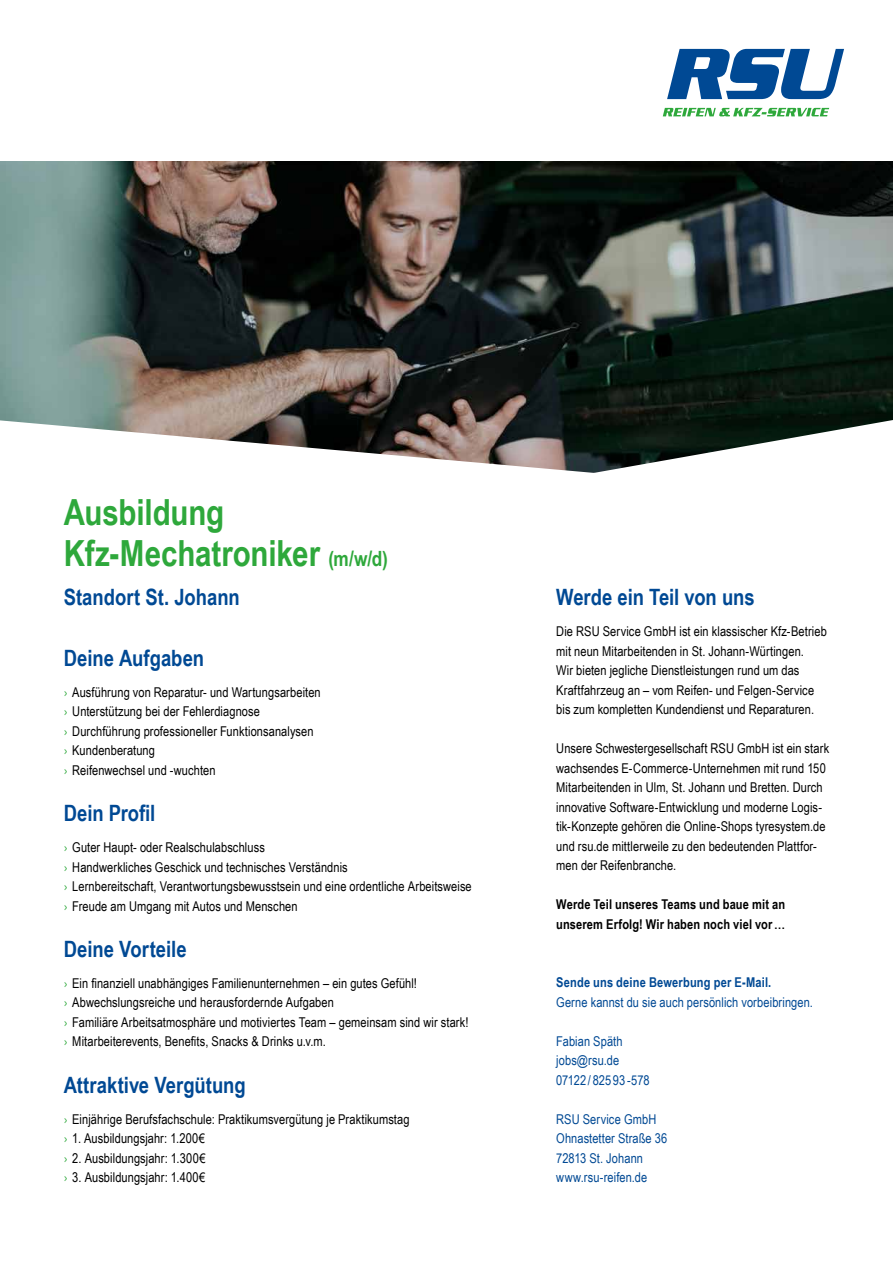
<style>
.page{position:relative;width:893px;height:1263px;background:#fff}
.page>*{position:absolute;margin:0;border:0;box-sizing:border-box;transform-origin:0 0}
.t1{font:700 36px/40.5px "Arial Narrow";letter-spacing:-.005em;color:#2ea83b}
.t2{font:700 22.5px "Arial Narrow";color:#004994}
.t3{font:13.5px/19.5px "Arial Narrow";letter-spacing:.005em;color:#000}
.t4{font:13.5px/19.5px "Arial Narrow";letter-spacing:.005em;color:#004994}
.t5{font:700 13.5px/19.5px "Arial Narrow";letter-spacing:.01em;color:#000}
.t6{font:700 13.5px "Arial Narrow";letter-spacing:.01em;color:#004994}
.s1{font-size:21px}
.s2{font-family:"Source Sans Pro";color:#2ea83b}
</style>
<div class="page">
<svg style="left:667px;top:49px;width:177px;height:50px"></svg>
<svg style="left:663px;top:108px;width:166px;height:8px"></svg>
<img style="left:0;top:161px;width:893px;height:259px">
<svg style="left:0;top:420px;width:889px;height:53px"></svg>
<h1 class="t1" style="left:64px;top:490px;width:326px">Ausbildung<br>Kfz-Mechatroniker <span class="s1">(m/w/d)</span></h1>
<h2 class="t2" style="left:64px;top:580px;width:178px">Standort St. Johann</h2>
<h2 class="t2" style="left:64px;top:641px;width:142px">Deine Aufgaben</h2>
<p class="t3" style="left:64px;top:682px;width:258px"><span class="s2">›</span> Ausführung von Reparatur- und Wartungsarbeiten <span class="s2">›</span> Unterstützung bei der Fehlerdiagnose<br><span class="s2">›</span> Durchführung professioneller Funktionsanalysen<br><span class="s2">›</span> Kundenberatung<br><span class="s2">›</span> Reifenwechsel und -wuchten</p>
<h2 class="t2" style="left:64px;top:796px;width:93px">Dein Profil</h2>
<p class="t3" style="left:64px;top:837px;width:409px"><span class="s2">›</span> Guter Haupt- oder Realschulabschluss<br><span class="s2">›</span> Handwerkliches Geschick und technisches Verständnis<br><span class="s2">›</span> Lernbereitschaft, Verantwortungsbewusstsein und eine ordentliche Arbeitsweise <span class="s2">›</span> Freude am Umgang mit Autos und Menschen</p>
<h2 class="t2" style="left:64px;top:932px;width:124px">Deine Vorteile</h2>
<p class="t3" style="left:64px;top:973px;width:406px"><span class="s2">›</span> Ein finanziell unabhängiges Familienunternehmen – ein gutes Gefühl!<br><span class="s2">›</span> Abwechslungsreiche und herausfordernde Aufgaben<br><span class="s2">›</span> Familiäre Arbeitsatmosphäre und motiviertes Team – gemeinsam sind wir stark! <span class="s2">›</span> Mitarbeiterevents, Benefits, Snacks &amp; Drinks u.v.m.</p>
<h2 class="t2" style="left:64px;top:1068px;width:183px">Attraktive Vergütung</h2>
<p class="t3" style="left:64px;top:1109px;width:347px"><span class="s2">›</span> Einjährige Berufsfachschule: Praktikumsvergütung je Praktikumstag <span class="s2">›</span> 1. Ausbildungsjahr: 1.200€<br><span class="s2">›</span> 2. Ausbildungsjahr: 1.300€<br><span class="s2">›</span> 3. Ausbildungsjahr: 1.400€</p>
<h2 class="t2" style="left:556px;top:580px;width:200px">Werde ein Teil von uns</h2>
<p class="t3" style="left:556px;top:621px;width:272px">Die RSU Service GmbH ist ein klassischer Kfz-Betrieb mit neun Mitarbeitenden in St. Johann-Würtingen.<br>Wir bieten jegliche Dienstleistungen rund um das Kraftfahrzeug an – vom Reifen- und Felgen-Service bis zum kompletten Kundendienst und Reparaturen.</p>
<p class="t3" style="left:556px;top:738px;width:274px">Unsere Schwestergesellschaft RSU GmbH ist ein stark wachsendes E-Commerce-Unternehmen mit rund 150<br>Mitarbeitenden in Ulm, St. Johann und Bretten. Durch innovative Software-Entwicklung und moderne Logis&shy;tik-Konzepte gehören die Online-Shops tyresystem.de und rsu.de mittlerweile zu den bedeutenden Plattfor&shy;men der Reifenbranche.</p>
<p class="t5" style="left:556px;top:894px;width:231px">Werde Teil unseres Teams und baue mit an unserem Erfolg! Wir haben noch viel vor…</p>
<p class="t6" style="left:556px;top:972px;width:217px">Sende uns deine Bewerbung per E-Mail.</p>
<p class="t4" style="left:556px;top:991px;width:258px">Gerne kannst du sie auch persönlich vorbeibringen.</p>
<p class="t4" style="left:556px;top:1030px;width:95px">Fabian Späth jobs@rsu.de<br>07122 / 825 93 -578</p>
<p class="t4" style="left:556px;top:1108px;width:113px">RSU Service GmbH<br>Ohnastetter Straße 36<br>72813 St. Johann www.rsu-reifen.de</p>
</div>
